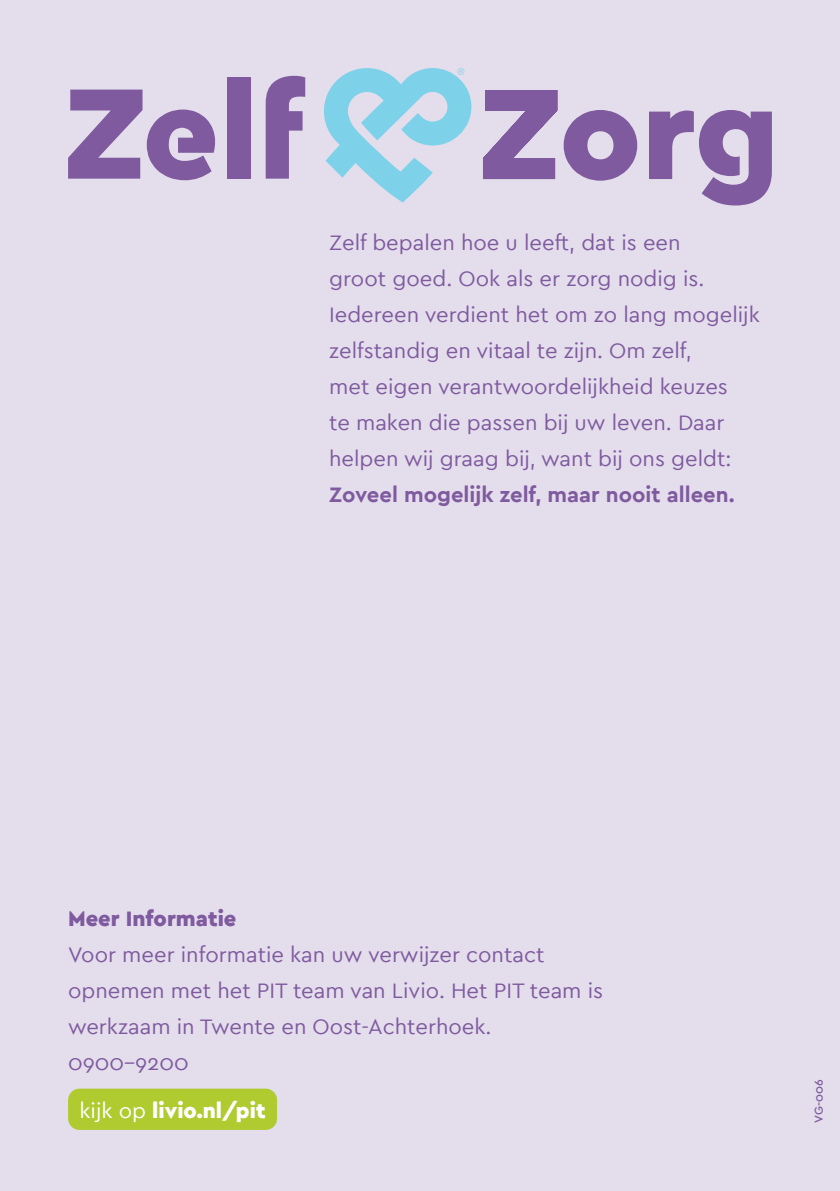
<style>
.page{position:relative;width:840px;height:1191px;background:#fff}
.page>*{position:absolute;margin:0;border:0;box-sizing:border-box;transform-origin:0 0}
.Afsluiting{font:22px/36px "Cera";color:#7f5a9f}
.Afsluiting-2{font:700 22px "Cera";color:#7f5a9f}
.In_groen{font:900 22px "Cera";color:#fff}
.Afsluiting_tussenkop{font:900 22px "Cera";color:#7f5a9f}
.t1{font:500 12px "Cera";color:#7f5a9f}
.s1{font-weight:400}
</style>
<div class="page">
<div style="left:0;top:0;width:839px;height:1191px;background:#e4deec"></div>
<svg style="left:483px;top:90px;width:288px;height:115px"></svg>
<div style="left:227px;top:77px;width:24px;height:102px;background:#7f5a9f"></div>
<svg style="left:265px;top:76px;width:40px;height:103px"></svg>
<svg style="left:68px;top:90px;width:147px;height:90px"></svg>
<svg style="left:324px;top:68px;width:147px;height:135px"></svg>
<div style="left:68px;top:1088px;width:209px;height:41px;background:#afcb30;border-radius:11px"></div>
<p class="Afsluiting" style="left:329px;top:224px;width:432px">Zelf bepalen hoe u leeft, dat is een<br>groot goed. Ook als er zorg nodig is.<br>Iedereen verdient het om zo lang mogelijk zelfstandig en vitaal te zijn. Om zelf,<br>met eigen verantwoordelijkheid keuzes<br>te maken die passen bij uw leven. Daar helpen wij graag bij, want bij ons geldt:</p>
<p class="Afsluiting-2" style="left:329px;top:480px;width:406px">Zoveel mogelijk zelf, maar nooit alleen.</p>
<p class="Afsluiting_tussenkop" style="left:68px;top:904px;width:170px">Meer Informatie</p>
<p class="Afsluiting" style="left:68px;top:935px;width:536px">Voor meer informatie kan uw verwijzer contact opnemen met het PIT team van Livio. Het PIT team is werkzaam in Twente en Oost-Achterhoek.</p>
<p class="Afsluiting" style="left:68px;top:1043px;width:122px">0900-9200</p>
<p class="In_groen" style="left:79px;top:1095px;width:188px"><span class="s1">kijk op</span> livio.nl/pit</p>
<p class="t1" style="left:810px;top:1123px;width:45px;rotate:-90deg">VG-006</p>
</div>
